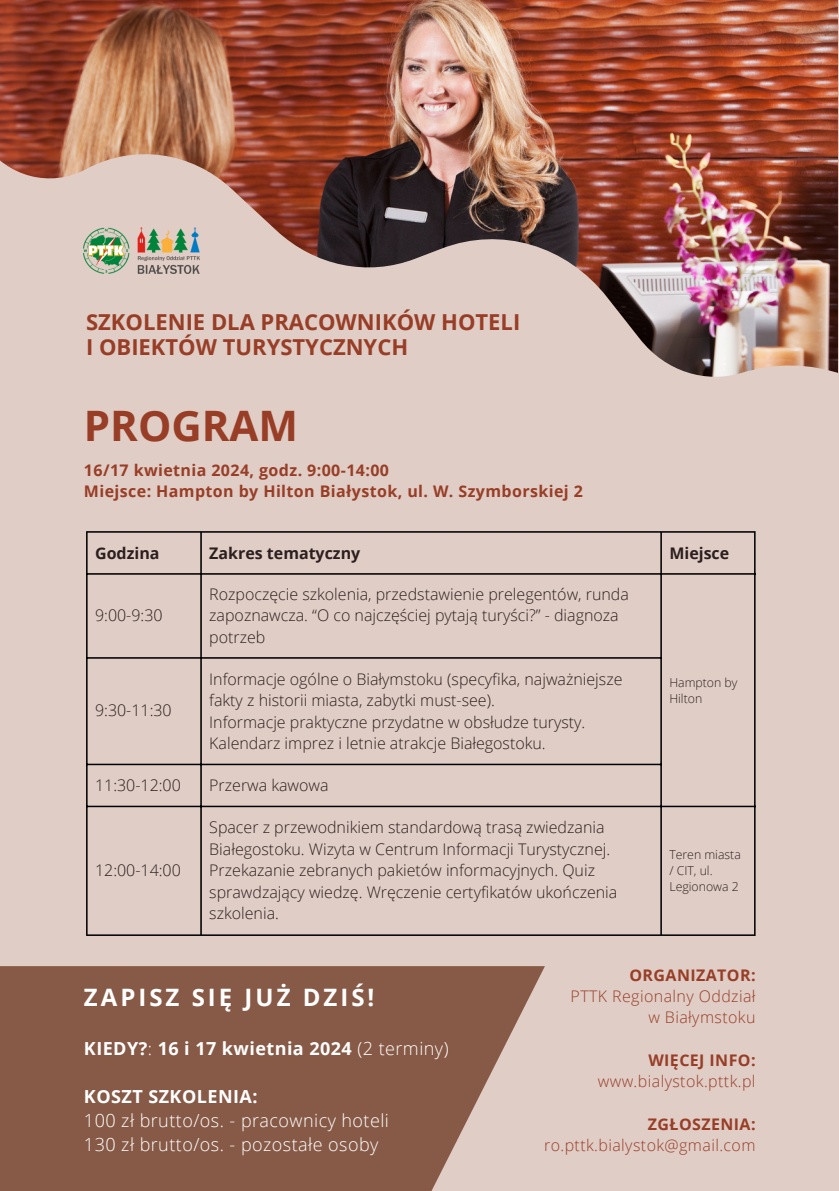
<style>
.page{position:relative;width:839px;height:1191px;background:#fff}
.page>*{position:absolute;margin:0;border:0;box-sizing:border-box;transform-origin:0 0}
.t1{font:700 42px "Open Sans";color:#983e27}
.t2{font:700 24px "Open Sans";letter-spacing:.125em;color:#fff}
.t3{font:700 22px/25.6px "Open Sans";color:#983e27}
.t4{font:300 18px/24px "Open Sans";letter-spacing:.025em;color:#fff}
.t5{font:700 18px "Open Sans";letter-spacing:.025em;color:#fff}
.t6{font:300 16px/21.4px "Open Sans";color:#2c1f1f}
.t7{font:700 16px/21.4px "Open Sans";letter-spacing:.025em;color:#983e27}
.t8{font:300 16px "Open Sans";letter-spacing:.025em;color:#983e27}
.t9{font:700 16px "Open Sans";color:#2c1f1f}
.t10{font:300 12.2px/16.4px "Open Sans";color:#2c1f1f}
.s1{font-weight:300}
.s2{font-weight:700}
</style>
<div class="page">
<div style="left:0;top:0;width:838px;height:1191px;background:#e0cdc6"></div>
<img style="left:0;top:0;width:837px;height:131px">
<img style="left:0;top:131px;width:838px;height:409px">
<svg style="left:0;top:966px;width:544px;height:225px;background:#906553"></svg>
<img style="left:84px;top:227px;width:115px;height:47px">
<hr style="left:86px;top:533px;width:2px;height:401px;background:#000">
<hr style="left:200px;top:533px;width:2px;height:401px;background:#000">
<hr style="left:660px;top:533px;width:1px;height:401px;background:#000">
<hr style="left:754px;top:533px;width:1px;height:401px;background:#000">
<hr style="left:86px;top:531px;width:669px;height:2px;background:#000">
<hr style="left:86px;top:573px;width:669px;height:2px;background:#000">
<hr style="left:86px;top:657px;width:575px;height:2px;background:#000">
<hr style="left:86px;top:764px;width:575px;height:1px;background:#000">
<hr style="left:86px;top:806px;width:669px;height:1px;background:#000">
<hr style="left:86px;top:934px;width:669px;height:2px;background:#000">
<p class="t3" style="left:86px;top:308px;width:435px">SZKOLENIE DLA PRACOWNIKÓW HOTELI<br>I OBIEKTÓW TURYSTYCZNYCH</p>
<p class="t1" style="left:84px;top:396px;width:216px">PROGRAM</p>
<p class="t7" style="left:84px;top:459px;width:500px">16/17 kwietnia 2024, godz. 9:00-14:00<br>Miejsce: Hampton by Hilton Białystok, ul. W. Szymborskiej 2</p>
<p class="t9" style="left:95px;top:542px;width:66px">Godzina</p>
<h2 class="t9" style="left:209px;top:542px;width:153px">Zakres tematyczny</h2>
<h1 class="t9" style="left:669px;top:542px;width:61px">Miejsce</h1>
<h4 class="t6" style="left:95px;top:604px;width:69px">9:00-9:30</h4>
<p class="t6" style="left:95px;top:699px;width:78px">9:30-11:30</p>
<p class="t6" style="left:209px;top:583px;width:421px">Rozpoczęcie szkolenia, przedstawienie prelegentów, runda zapoznawcza. “O co najczęściej pytają turyści?” - diagnoza potrzeb</p>
<p class="t6" style="left:209px;top:668px;width:414px">Informacje ogólne o Białymstoku (specyfika, najważniejsze fakty z historii miasta, zabytki must-see).</p>
<p class="t6" style="left:209px;top:711px;width:377px">Informacje praktyczne przydatne w obsłudze turysty.<br>Kalendarz imprez i letnie atrakcje Białegostoku.</p>
<p class="t6" style="left:95px;top:774px;width:87px">11:30-12:00</p>
<p class="t6" style="left:209px;top:774px;width:121px">Przerwa kawowa</p>
<p class="t6" style="left:95px;top:859px;width:87px">12:00-14:00</p>
<p class="t6" style="left:209px;top:816px;width:409px">Spacer z przewodnikiem standardową trasą zwiedzania Białegostoku. Wizyta w Centrum Informacji Turystycznej.<br>Przekazanie zebranych pakietów informacyjnych. Quiz sprawdzający wiedzę. Wręczenie certyfikatów ukończenia szkolenia.</p>
<p class="t10" style="left:669px;top:674px;width:70px">Hampton by<br>Hilton</p>
<p class="t10" style="left:669px;top:846px;width:73px">Teren miasta / CIT, ul.<br>Legionowa 2</p>
<p class="t2" style="left:84px;top:981px;width:292px">ZAPISZ SIĘ JUŻ DZIŚ!</p>
<p class="t5" style="left:84px;top:1036px;width:366px">KIEDY?<span class="s1">:</span> 16 i 17 kwietnia 2024 <span class="s1">(2 terminy)</span></p>
<p class="t4" style="left:84px;top:1084px;width:306px"><span class="s2">KOSZT SZKOLENIA:<br></span>100 zł brutto/os. - pracownicy hoteli<br>130 zł brutto/os. - pozostałe osoby</p>
<p class="t7" style="left:629px;top:964px;width:128px">ORGANIZATOR:</p>
<p class="t8" style="left:570px;top:985px;width:186px">PTTK Regionalny Oddział</p>
<p class="t8" style="left:648px;top:1006px;width:109px">w Białymstoku</p>
<p class="t7" style="left:648px;top:1049px;width:109px">WIĘCEJ INFO:</p>
<h2 class="t8" style="left:597px;top:1070px;width:159px">www.bialystok.pttk.pl</h2>
<h3 class="t7" style="left:648px;top:1113px;width:109px">ZGŁOSZENIA:</h3>
<h3 class="t8" style="left:544px;top:1134px;width:213px">ro.pttk.bialystok@gmail.com</h3>
</div>
